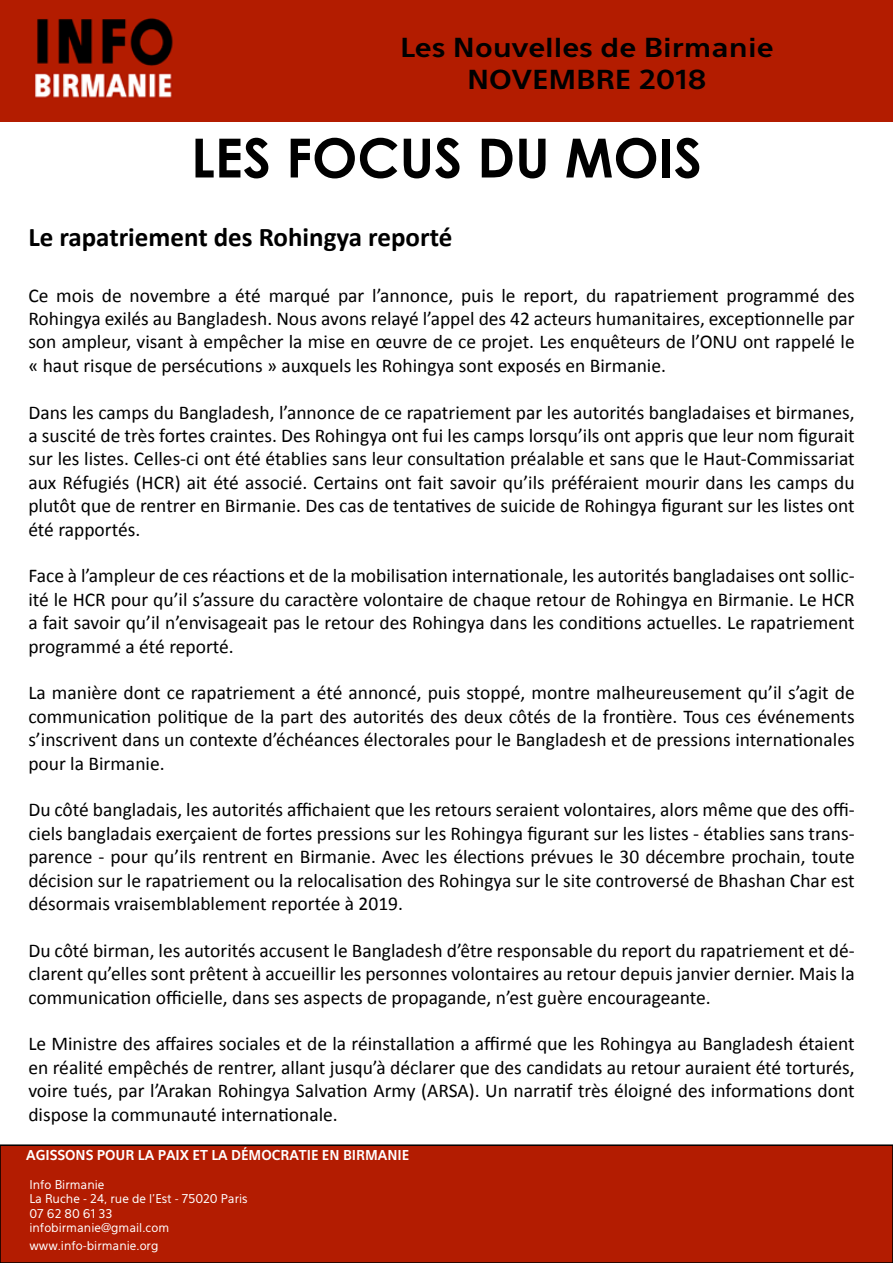
<style>
.page{position:relative;width:893px;height:1263px;background:#fff}
.page>*{position:absolute;margin:0;border:0;box-sizing:border-box;transform-origin:0 0}
.t1{font:700 54px "Century Gothic";color:#000}
.t2{font:700 27px "Calibri";color:#000}
.t3{font:700 25.95px/32.4px "Eau Sans";color:#000;text-align:center;scale:1.14 1}
.t4{font:19.5px/23.4px "Calibri";color:#000;text-align:justify}
.t5{font:700 13.5px "Eau Sans";color:#fff}
.t6{font:12px/14.4px "Eau Sans";color:#fff}
</style>
<div class="page">
<div style="left:0;top:1145px;width:893px;height:118px;background:#b31c01"></div>
<div style="left:0;top:1144px;width:893px;height:119px;border:2px solid #000"></div>
<div style="left:0;top:0;width:893px;height:122px;background:#b31c00"></div>
<h3 class="t3" style="left:400px;top:31px;width:329px">Les Nouvelles de Birmanie<br>NOVEMBRE 2018</h3>
<h1 class="t1" style="left:191px;top:117px;width:512px">LES FOCUS DU MOIS</h1>
<h2 class="t2" style="left:28px;top:218px;width:425px">Le rapatriement des Rohingya reporté</h2>
<p class="t4" style="left:28px;top:283px;width:828px">Ce mois de novembre a été marqué par l’annonce, puis le report, du rapatriement programmé des Rohingya exilés au Bangladesh. Nous avons relayé l’appel des 42 acteurs humanitaires, exceptionnelle par son ampleur, visant à empêcher la mise en œuvre de ce projet. Les enquêteurs de l’ONU ont rappelé le « haut risque de persécutions » auxquels les Rohingya sont exposés en Birmanie.</p>
<p class="t4" style="left:28px;top:400px;width:828px">Dans les camps du Bangladesh, l’annonce de ce rapatriement par les autorités bangladaises et birmanes, a suscité de très fortes craintes. Des Rohingya ont fui les camps lorsqu’ils ont appris que leur nom figurait sur les listes. Celles-ci ont été établies sans leur consultation préalable et sans que le Haut-Commissariat aux Réfugiés (HCR) ait été associé. Certains ont fait savoir qu’ils préféraient mourir dans les camps du plutôt que de rentrer en Birmanie. Des cas de tentatives de suicide de Rohingya figurant sur les listes ont été rapportés.</p>
<p class="t4" style="left:28px;top:564px;width:828px">Face à l’ampleur de ces réactions et de la mobilisation internationale, les autorités bangladaises ont sollic&shy;ité le HCR pour qu’il s’assure du caractère volontaire de chaque retour de Rohingya en Birmanie. Le HCR a fait savoir qu’il n’envisageait pas le retour des Rohingya dans les conditions actuelles. Le rapatriement programmé a été reporté.</p>
<p class="t4" style="left:28px;top:681px;width:828px">La manière dont ce rapatriement a été annoncé, puis stoppé, montre malheureusement qu’il s’agit de communication politique de la part des autorités des deux côtés de la frontière. Tous ces événements s’inscrivent dans un contexte d’échéances électorales pour le Bangladesh et de pressions internationales pour la Birmanie.</p>
<p class="t4" style="left:28px;top:798px;width:828px">Du côté bangladais, les autorités affichaient que les retours seraient volontaires, alors même que des offi&shy;ciels bangladais exerçaient de fortes pressions sur les Rohingya figurant sur les listes - établies sans trans&shy;parence - pour qu’ils rentrent en Birmanie. Avec les élections prévues le 30 décembre prochain, toute décision sur le rapatriement ou la relocalisation des Rohingya sur le site controversé de Bhashan Char est désormais vraisemblablement reportée à 2019.</p>
<p class="t4" style="left:28px;top:938px;width:828px">Du côté birman, les autorités accusent le Bangladesh d’être responsable du report du rapatriement et dé&shy;clarent qu’elles sont prêtent à accueillir les personnes volontaires au retour depuis janvier dernier. Mais la communication officielle, dans ses aspects de propagande, n’est guère encourageante.</p>
<p class="t4" style="left:28px;top:1032px;width:828px">Le Ministre des affaires sociales et de la réinstallation a affirmé que les Rohingya au Bangladesh étaient en réalité empêchés de rentrer, allant jusqu’à déclarer que des candidats au retour auraient été torturés, voire tués, par l’Arakan Rohingya Salvation Army (ARSA). Un narratif très éloigné des informations dont dispose la communauté internationale.</p>
<p class="t5" style="left:26px;top:1147px;width:385px">AGISSONS POUR LA PAIX ET LA DÉMOCRATIE EN BIRMANIE</p>
<p class="t6" style="left:29px;top:1177px;width:220px">Info Birmanie<br>La Ruche - 24, rue de l’Est - 75020 Paris<br>07 62 80 61 33 infobirmanie@gmail.com</p>
<p class="t6" style="left:29px;top:1239px;width:131px">www.info-birmanie.org</p>
</div>
